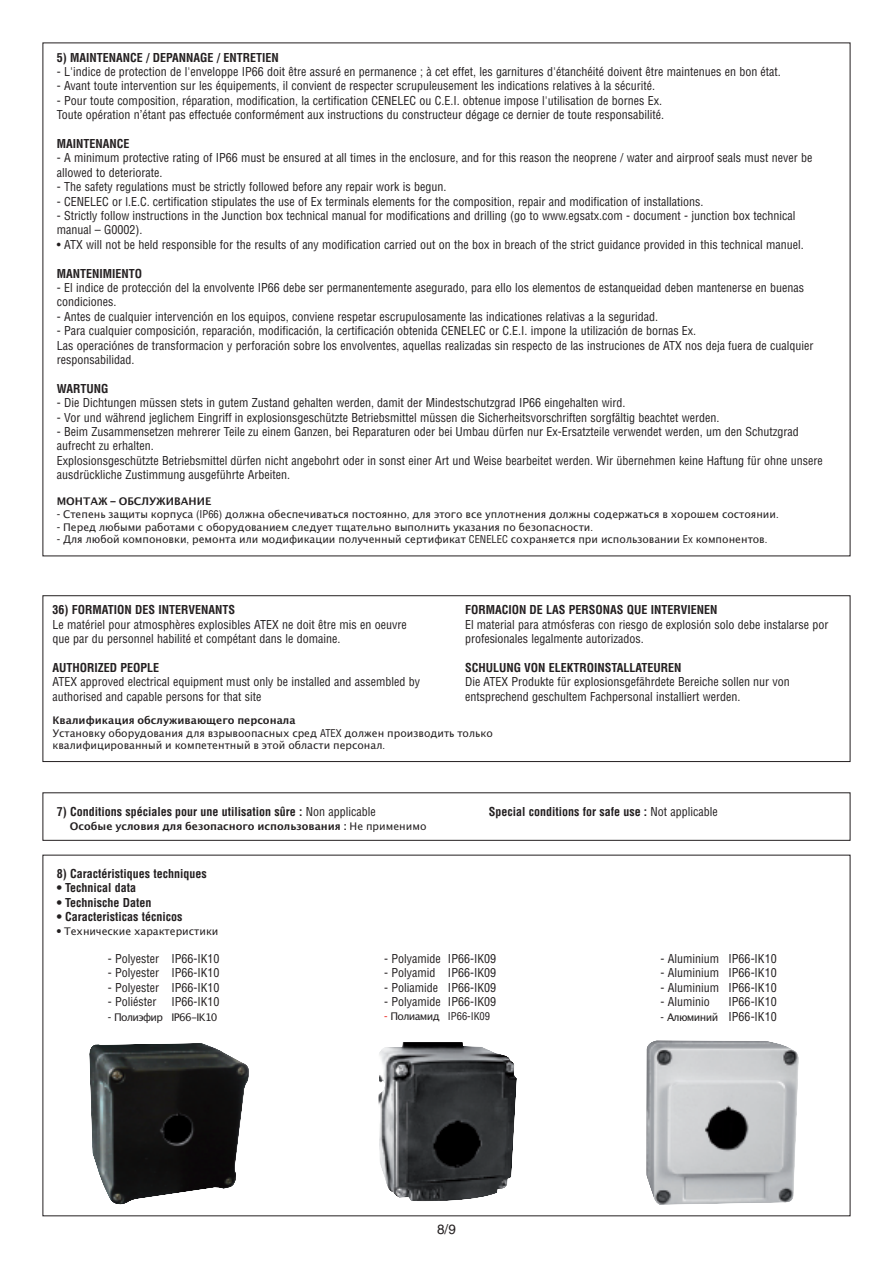
<style>
.page{position:relative;width:893px;height:1263px;background:#fff}
.page>*{position:absolute;margin:0;border:0;box-sizing:border-box;transform-origin:0 0}
.t1{font:13.5px "Helvetica";color:#231f20}
.t2{font:condensed 12px/14.4px "Helvetica";color:#231f20}
.t3{font:700 condensed 12px "Helvetica";color:#231f20}
.t4{font:10.5px/12.6px "Lucida Grande";color:#231f20}
.t5{font:700 10.5px "Lucida Grande";color:#231f20}
.t6{font:condensed 10.5px "Helvetica";color:#231f20}
.t7{font:10.5px "Lucida Grande";letter-spacing:-.065em;color:#231f20}
.s1{font-family:"Helvetica";font-stretch:condensed}
.s2{font-weight:700}
.s3{font-weight:400}
.s4{font-family:"Helvetica";font-weight:700;font-stretch:condensed}
.s5{color:#ea2924}
.s6{font-family:"Lucida Grande";font-stretch:normal}
.s7{font-size:10.5px}
.s8{font-family:"Lucida Grande";font-stretch:normal;font-size:10.5px}
</style>
<div class="page">
<div style="left:43px;top:595px;width:807px;height:167px;border:1px solid #231f20"></div>
<div style="left:43px;top:792px;width:807px;height:49px;border:1px solid #231f20"></div>
<img style="left:89px;top:1043px;width:160px;height:162px">
<img style="left:378px;top:1042px;width:139px;height:159px">
<img style="left:646px;top:1040px;width:153px;height:165px">
<p class="t3" style="left:57px;top:53px;width:224px">5) MAINTENANCE / DEPANNAGE / ENTRETIEN</p>
<p class="t2" style="left:57px;top:65px;width:726px">- L'indice de protection de l'enveloppe IP66 doit être assuré en permanence ; à cet effet, les garnitures d'étanchéité doivent être maintenues en bon état.</p>
<p class="t2" style="left:57px;top:80px;width:600px">- Avant toute intervention sur les équipements, il convient de respecter scrupuleusement les indications relatives à la sécurité.</p>
<p class="t2" style="left:57px;top:94px;width:609px">- Pour toute composition, réparation, modification, la certification CENELEC ou C.E.I. obtenue impose l'utilisation de bornes Ex.<br>Toute opération n’étant pas effectuée conformément aux instructions du constructeur dégage ce dernier de toute responsabilité.</p>
<p class="t3" style="left:57px;top:139px;width:74px">MAINTENANCE</p>
<p class="t2" style="left:57px;top:152px;width:757px">- A minimum protective rating of IP66 must be ensured at all times in the enclosure, and for this reason the neoprene / water and airproof seals must never be allowed to deteriorate.</p>
<p class="t2" style="left:57px;top:181px;width:391px">- The safety regulations must be strictly followed before any repair work is begun.</p>
<p class="t2" style="left:57px;top:195px;width:648px">- CENELEC or l.E.C. certification stipulates the use of Ex terminals elements for the composition, repair and modification of installations.</p>
<p class="t2" style="left:57px;top:209px;width:740px">- Strictly follow instructions in the Junction box technical manual for modifications and drilling (go to www.egsatx.com - document - junction box technical manual – G0002).</p>
<p class="t2" style="left:57px;top:238px;width:749px">• ATX will not be held responsible for the results of any modification carried out on the box in breach of the strict guidance provided in this technical manuel.</p>
<p class="t3" style="left:57px;top:269px;width:87px">MANTENIMIENTO</p>
<p class="t2" style="left:57px;top:281px;width:749px">- El indice de protección del la envolvente IP66 debe ser permanentemente asegurado, para ello los elementos de estanqueidad deben mantenerse en buenas condiciones.</p>
<p class="t2" style="left:57px;top:310px;width:603px">- Antes de cualquier intervención en los equipos, conviene respetar escrupulosamente las indicationes relativas a la seguridad.</p>
<p class="t2" style="left:57px;top:325px;width:758px">- Para cualquier composición, reparación, modificación, la certificación obtenida CENELEC or C.E.I. impone la utilización de bornas Ex.<br>Las operaciónes de transformacion y perforación sobre los envolventes, aquellas realizadas sin respecto de las instruciones de ATX nos deja fuera de cualquier responsabilidad.</p>
<p class="t3" style="left:57px;top:384px;width:53px">WARTUNG</p>
<p class="t2" style="left:57px;top:397px;width:570px">- Die Dichtungen müssen stets in gutem Zustand gehalten werden, damit der Mindestschutzgrad IP66 eingehalten wird.</p>
<p class="t2" style="left:57px;top:411px;width:664px">- Vor und während jeglichem Eingriff in explosionsgeschützte Betriebsmittel müssen die Sicherheitsvorschriften sorgfältig beachtet werden.</p>
<p class="t2" style="left:57px;top:425px;width:767px">- Beim Zusammensetzen mehrerer Teile zu einem Ganzen, bei Reparaturen oder bei Umbau dürfen nur Ex-Ersatzteile verwendet werden, um den Schutzgrad aufrecht zu erhalten.<br>Explosionsgeschützte Betriebsmittel dürfen nicht angebohrt oder in sonst einer Art und Weise bearbeitet werden. Wir übernehmen keine Haftung für ohne unsere ausdrückliche Zustimmung ausgeführte Arbeiten.</p>
<p class="t5" style="left:57px;top:496px;width:156px">МОНТАЖ <span class="s1">–</span> ОБСЛУЖИВАНИЕ</p>
<p class="t4" style="left:57px;top:508px;width:723px"><span class="s1">-</span> Степень защиты корпуса <span class="s1">(IP66)</span> должна обеспечиваться постоянно<span class="s1">,</span> для этого все уплотнения должны содержаться в хорошем состоянии<span class="s1">.</span></p>
<p class="t4" style="left:57px;top:521px;width:538px"><span class="s1">-</span> Перед любыми работами с оборудованием следует тщательно выполнить указания по безопасности<span class="s1">.</span></p>
<p class="t4" style="left:57px;top:533px;width:712px"><span class="s1">-</span> Для любой компоновки<span class="s1">,</span> ремонта или модификации полученный сертификат <span class="s1">CENELEC</span> сохраняется при использовании <span class="s1">Ex</span> компонентов<span class="s1">.</span></p>
<p class="t3" style="left:53px;top:605px;width:184px">36) FORMATION DES INTERVENANTS</p>
<p class="t2" style="left:53px;top:618px;width:356px">Le matériel pour atmosphères explosibles ATEX ne doit être mis en oeuvre que par du personnel habilité et compétant dans le domaine.</p>
<p class="t3" style="left:53px;top:663px;width:108px">AUTHORIZED PEOPLE</p>
<p class="t2" style="left:53px;top:676px;width:369px">ATEX approved electrical equipment must only be installed and assembled by authorised and capable persons for that site</p>
<p class="t3" style="left:465px;top:605px;width:254px">FORMACION DE LAS PERSONAS QUE INTERVIENEN</p>
<p class="t2" style="left:465px;top:618px;width:365px">El material para atmósferas con riesgo de explosión solo debe instalarse por profesionales legalmente autorizados.</p>
<p class="t3" style="left:465px;top:663px;width:218px">SCHULUNG VON ELEKTROINSTALLATEUREN</p>
<p class="t2" style="left:465px;top:676px;width:326px">Die ATEX Produkte für explosionsgefährdete Bereiche sollen nur von entsprechend geschultem Fachpersonal installiert werden.</p>
<p class="t4" style="left:53px;top:714px;width:442px"><span class="s2">Квалификация обслуживающего персонала<br></span>Установку оборудования для взрывоопасных сред <span class="s1">ATEX</span> должен производить только квалифицированный и компетентный в этой области персонал<span class="s1">.</span></p>
<p class="t3" style="left:57px;top:807px;width:320px">7) Conditions spéciales pour une utilisation sûre : <span class="s3">Non applicable</span></p>
<p class="t3" style="left:489px;top:807px;width:231px">Special conditions for safe use : <span class="s3">Not applicable</span></p>
<p class="t5" style="left:70px;top:820px;width:358px">Особые условия для безопасного использования <span class="s1">:</span> <span class="s3">Не применимо</span></p>
<p class="t3" style="left:57px;top:869px;width:151px">8) Caractéristiques techniques</p>
<p class="t3" style="left:57px;top:883px;width:81px">• Technical data</p>
<p class="t3" style="left:57px;top:898px;width:96px">• Technische Daten</p>
<p class="t3" style="left:57px;top:912px;width:127px">• Caracteristicas técnicos</p>
<p class="t4" style="left:57px;top:925px;width:163px"><span class="s4">•</span> Технические характеристики</p>
<p class="t2" style="left:384px;top:952px;width:113px">- Polyamide IP66-IK09</p>
<p class="t2" style="left:384px;top:967px;width:113px">- Polyamid IP66-IK09</p>
<p class="t2" style="left:384px;top:981px;width:113px">- Poliamide IP66-IK09</p>
<p class="t2" style="left:384px;top:996px;width:113px">- Polyamide IP66-IK09</p>
<p class="t6" style="left:384px;top:1012px;width:107px"><span class="s5">-</span> <span class="s6">Полиамид</span> IP66-IK09</p>
<p class="t2" style="left:108px;top:952px;width:113px">- Polyester IP66-IK10</p>
<p class="t2" style="left:108px;top:967px;width:113px">- Polyester IP66-IK10</p>
<p class="t2" style="left:108px;top:981px;width:113px">- Polyester IP66-IK10</p>
<p class="t2" style="left:108px;top:996px;width:50px">- Poliéster</p>
<p class="t2" style="left:172px;top:996px;width:50px">IP66-IK10</p>
<p class="t7" style="left:108px;top:1011px;width:111px"><span class="s1">-</span> Полиэфир IP66-IK10</p>
<p class="t2" style="left:661px;top:952px;width:118px">- Aluminium IP66-IK10</p>
<p class="t2" style="left:661px;top:967px;width:118px">- Aluminium IP66-IK10</p>
<p class="t2" style="left:661px;top:981px;width:118px">- Aluminium IP66-IK10</p>
<p class="t2" style="left:661px;top:996px;width:51px">- Aluminio</p>
<p class="t2" style="left:729px;top:996px;width:50px">IP66-IK10</p>
<p class="t2" style="left:661px;top:1010px;width:118px"><span class="s7">-</span> <span class="s8">Алюминий</span> IP66-IK10</p>
<p class="t1" style="left:437px;top:1224px;width:20px">8/9</p>
</div>
